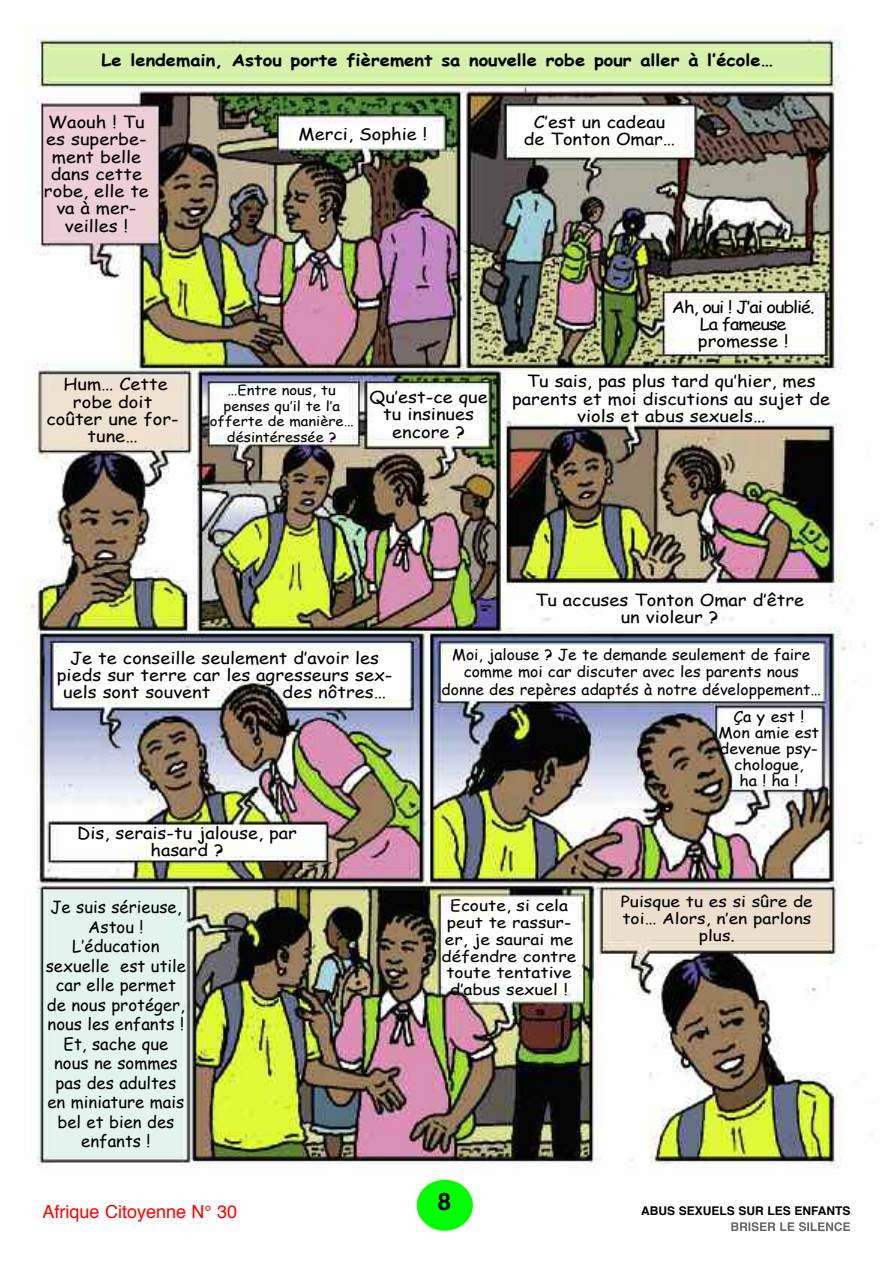
<style>
.page{position:relative;width:893px;height:1263px;background:#fff}
.page>*{position:absolute;margin:0;border:0;box-sizing:border-box;transform-origin:0 0}
.t1{font:700 24px "Helvetica";color:#000}
.t2{font:18px "Helvetica";color:#f00}
.t3{font:16.5px/17.2px "Comic Sans MS";color:#000;text-align:center;scale:1.11 1}
.t4{font:16.5px/19.5px "Comic Sans MS";color:#000;text-align:center}
.t5{font:700 16.5px "Comic Sans MS";color:#000;scale:1.11 1}
.t6{font:16.5px/17.2px "Comic Sans MS";letter-spacing:-.06em;color:#000;text-align:center;scale:1.11 1}
.t7{font:15.3px/16.8px "Comic Sans MS";color:#000;text-align:center;scale:1.14 1}
.t8{font:15px/17.2px "Comic Sans MS";color:#000;text-align:center;scale:1.04 1}
.t9{font:15px/15.9px "Comic Sans MS";color:#000;text-align:center;scale:1.08 1}
.t10{font:13.5px/15.6px "Comic Sans MS";color:#000;text-align:center;scale:1.1 1}
.t11{font:700 12px "Helvetica";color:#000}
</style>
<div class="page">
<svg style="left:731px;top:1222px;width:78px;height:9px"></svg>
<div style="left:417px;top:1180px;width:56px;height:51px;background:#0f0;border-radius:50%"></div>
<img style="left:24px;top:27px;width:853px;height:1142px">
<p class="t5" style="left:101px;top:48px;width:607px">Le lendemain, Astou porte fièrement sa nouvelle robe pour aller à l’école…</p>
<p class="t3" style="left:44px;top:113px;width:96px">Waouh ! Tu es superbe&shy;ment belle dans cette robe, elle te va à mer&shy;veilles !</p>
<p class="t3" style="left:46px;top:375px;width:121px">Hum… Cette robe doit coûter une for&shy;tune…</p>
<p class="t3" style="left:299px;top:124px;width:117px">Merci, Sophie !</p>
<p class="t3" style="left:524px;top:113px;width:138px">C’est un cadeau de Tonton Omar…</p>
<p class="t10" style="left:210px;top:382px;width:132px">…Entre nous, tu penses qu’il te l’a offerte de manière… désintéressée ?</p>
<p class="t3" style="left:369px;top:388px;width:108px">Qu’est-ce que tu insinues encore ?</p>
<p class="t6" style="left:672px;top:297px;width:130px">Ah, oui ! J’ai oublié.<br>La fameuse promesse !</p>
<p class="t3" style="left:512px;top:372px;width:288px">Tu sais, pas plus tard qu’hier, mes parents et moi discutions au sujet de viols et abus sexuels…</p>
<p class="t3" style="left:535px;top:590px;width:244px">Tu accuses Tonton Omar d’être un violeur ?</p>
<p class="t3" style="left:70px;top:648px;width:280px">Je te conseille seulement d’avoir les</p>
<p class="t3" style="left:57px;top:666px;width:304px">pieds sur terre car les agresseurs sex-</p>
<p class="t3" style="left:63px;top:683px;width:134px">uels sont souvent</p>
<p class="t3" style="left:283px;top:683px;width:95px">des nôtres…</p>
<p class="t3" style="left:77px;top:823px;width:200px">Dis, serais-tu jalouse, par hasard ?</p>
<p class="t4" style="left:46px;top:897px;width:142px">Je suis sérieuse,<br>Astou !<br>L’éducation sexuelle est utile car elle permet de nous protéger, nous les enfants !<br>Et, sache que nous ne sommes pas des adultes en miniature mais bel et bien des enfants !</p>
<p class="t2" style="left:43px;top:1203px;width:196px">Afrique Citoyenne N° 30</p>
<p class="t8" style="left:442px;top:645px;width:366px">Moi, jalouse ? Je te demande seulement de faire comme moi car discuter avec les parents nous donne des repères adaptés à notre développement…</p>
<p class="t9" style="left:718px;top:708px;width:95px">Ça y est !<br>Mon amie est devenue psy&shy;chologue, ha!ha!</p>
<p class="t7" style="left:442px;top:896px;width:120px">Ecoute, si cela peut te rassur&shy;er, je saurai me défendre contre toute tentative d’abus sexuel !</p>
<p class="t7" style="left:621px;top:892px;width:170px">Puisque tu es si sûre de toi… Alors, n’en parlons plus.</p>
<h1 class="t1" style="left:438px;top:1191px;width:15px">8</h1>
<p class="t11" style="left:641px;top:1206px;width:211px">ABUS SEXUELS SUR LES ENFANTS</p>
</div>
